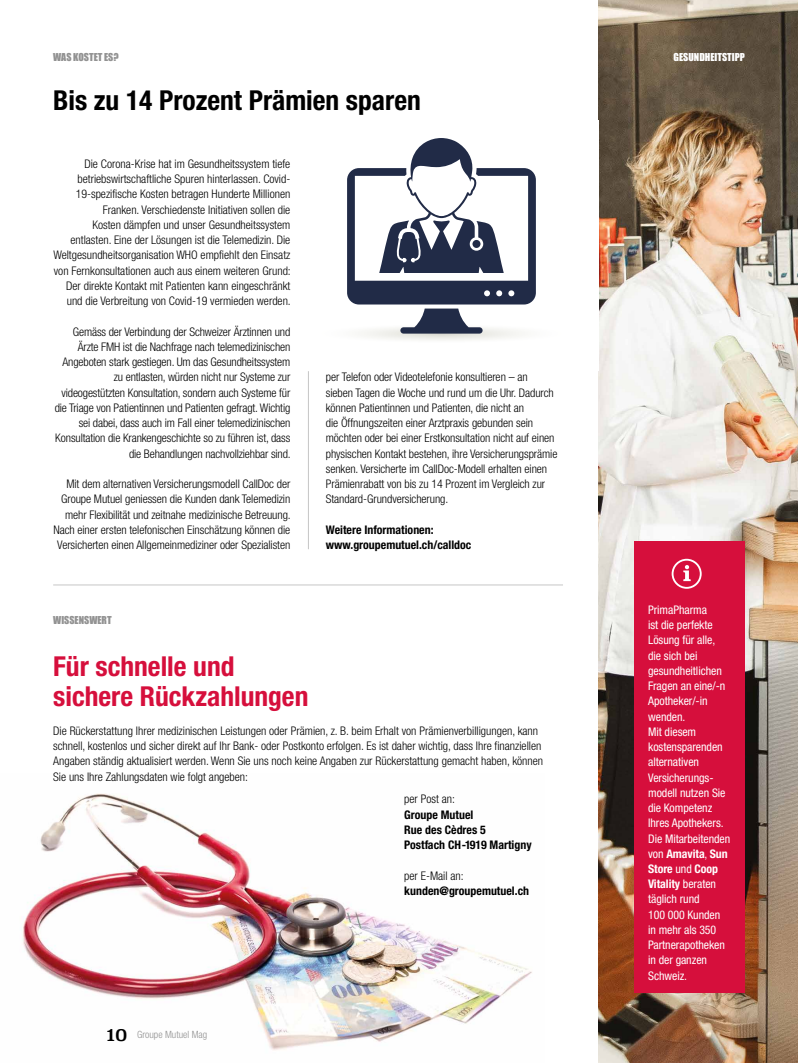
<style>
.page{position:relative;width:798px;height:1063px;background:#fff}
.page>*{position:absolute;margin:0;border:0;box-sizing:border-box;transform-origin:0 0}
.t1{font:700 condensed 27.5px/30px "Helvetica Neue LT";color:#d60f3c}
.t2{font:700 condensed 27.5px "Helvetica Neue LT";color:#000}
.t3{font:300 condensed 11.88px/15.2px "Helvetica Neue LT";letter-spacing:-.005em;color:#000;text-align:right}
.t4{font:condensed 11.88px/15.2px "Helvetica Neue LT";letter-spacing:-.005em;color:#fff}
.t5{font:700 condensed 11.88px/15.2px "Helvetica Neue LT";color:#000}
.t6{font:10px "Impact";color:#929292}
.t7{font:300 condensed 10px "Helvetica Neue LT";color:#929292}
.t8{font:10px "Impact";color:#fff}
.s1{font-family:"Superclarendon";font-weight:400;font-stretch:normal;font-size:17.5px;color:#000}
.s2{font-weight:700}
</style>
<div class="page">
<img style="left:22px;top:793px;width:510px;height:257px">
<img style="left:598px;top:0;width:199px;height:1063px">
<svg style="left:347px;top:138px;width:189px;height:202px"></svg>
<div style="left:472px;top:240px;width:8px;height:8px;background:#212b47;border-radius:50%"></div>
<div style="left:633px;top:541px;width:111px;height:451px;background:#d60f3c"></div>
<svg style="left:671px;top:559px;width:30px;height:30px"></svg>
<hr style="left:308px;top:371px;width:1px;height:178px;background:#c6c6c6">
<hr style="left:53px;top:585px;width:510px;height:1px;background:#c6c6c6">
<p class="t6" style="left:53px;top:49px;width:67px">WAS KOSTET ES?</p>
<h1 class="t2" style="left:53px;top:84px;width:369px">Bis zu 14 Prozent Prämien sparen</h1>
<p class="t3" style="left:53px;top:156px;width:239px">Die Corona-Krise hat im Gesundheitssystem tiefe betriebswirtschaftliche Spuren hinterlassen. Covid-19-spezifische Kosten betragen Hunderte Millionen Franken. Verschiedenste Initiativen sollen die<br>Kosten dämpfen und unser Gesundheitssystem entlasten. Eine der Lösungen ist die Telemedizin. Die Weltgesundheitsorganisation WHO empfiehlt den Einsatz von Fernkonsultationen auch aus einem weiteren Grund:<br>Der direkte Kontakt mit Patienten kann eingeschränkt und die Verbreitung von Covid-19 vermieden werden.</p>
<p class="t3" style="left:55px;top:324px;width:237px">Gemäss der Verbindung der Schweizer Ärztinnen und Ärzte FMH ist die Nachfrage nach telemedizinischen Angeboten stark gestiegen. Um das Gesundheitssystem zu entlasten, würden nicht nur Systeme zur videogestützten Konsultation, sondern auch Systeme für die Triage von Patientinnen und Patienten gefragt. Wichtig sei dabei, dass auch im Fall einer telemedizinischen Konsultation die Krankengeschichte so zu führen ist, dass die Behandlungen nachvollziehbar sind.</p>
<p class="t3" style="left:53px;top:476px;width:239px">Mit dem alternativen Versicherungsmodell CallDoc der Groupe Mutuel geniessen die Kunden dank Telemedizin mehr Flexibilität und zeitnahe medizinische Betreuung.<br>Nach einer ersten telefonischen Einschätzung können die Versicherten einen Allgemeinmediziner oder Spezialisten</p>
<p class="t3" style="left:326px;top:370px;width:233px;text-align:left">per Telefon oder Videotelefonie konsultieren – an sieben Tagen die Woche und rund um die Uhr. Dadurch können Patientinnen und Patienten, die nicht an<br>die Öffnungszeiten einer Arztpraxis gebunden sein möchten oder bei einer Erstkonsultation nicht auf einen physischen Kontakt bestehen, ihre Versicherungsprämie senken. Versicherte im CallDoc-Modell erhalten einen Prämienrabatt von bis zu 14 Prozent im Vergleich zur Standard-Grundversicherung.</p>
<p class="t5" style="left:326px;top:522px;width:147px">Weitere Informationen: www.groupemutuel.ch/calldoc</p>
<p class="t6" style="left:53px;top:612px;width:60px">WISSENSWERT</p>
<h1 class="t1" style="left:53px;top:651px;width:257px">Für schnelle und sichere Rückzahlungen</h1>
<p class="t3" style="left:53px;top:723px;width:491px;text-align:left">Die Rückerstattung Ihrer medizinischen Leistungen oder Prämien, z. B. beim Erhalt von Prämienverbilligungen, kann schnell, kostenlos und sicher direkt auf Ihr Bank- oder Postkonto erfolgen. Es ist daher wichtig, dass Ihre finanziellen Angaben ständig aktualisiert werden. Wenn Sie uns noch keine Angaben zur Rückerstattung gemacht haben, können Sie uns Ihre Zahlungsdaten wie folgt angeben:</p>
<p class="t3" style="left:404px;top:791px;width:52px">per Post an:</p>
<p class="t5" style="left:404px;top:807px;width:129px">Groupe Mutuel<br>Rue des Cèdres 5<br>Postfach CH-1919 Martigny</p>
<p class="t3" style="left:404px;top:868px;width:61px">per E-Mail an:</p>
<p class="t5" style="left:404px;top:883px;width:126px">kunden@groupemutuel.ch</p>
<p class="t7" style="left:106px;top:1029px;width:102px"><span class="s1">10</span> Groupe Mutuel Mag</p>
<p class="t8" style="left:673px;top:49px;width:73px">GESUNDHEITSTIPP</p>
<p class="t4" style="left:648px;top:602px;width:84px">PrimaPharma<br>ist die perfekte<br>Lösung für alle, die sich bei gesundheitlichen<br>Fragen an eine/-n<br>Apotheker/-in wenden.<br>Mit diesem kostensparenden alternativen<br>Versicherungs&shy;modell nutzen Sie die Kompetenz<br>Ihres Apothekers.<br>Die Mitarbeitenden von <span class="s2">Amavita</span>, <span class="s2">Sun<br>Store</span> und <span class="s2">Coop<br>Vitality</span> beraten täglich rund<br>100 000 Kunden in mehr als 350<br>Partnerapotheken in der ganzen<br>Schweiz.</p>
</div>
